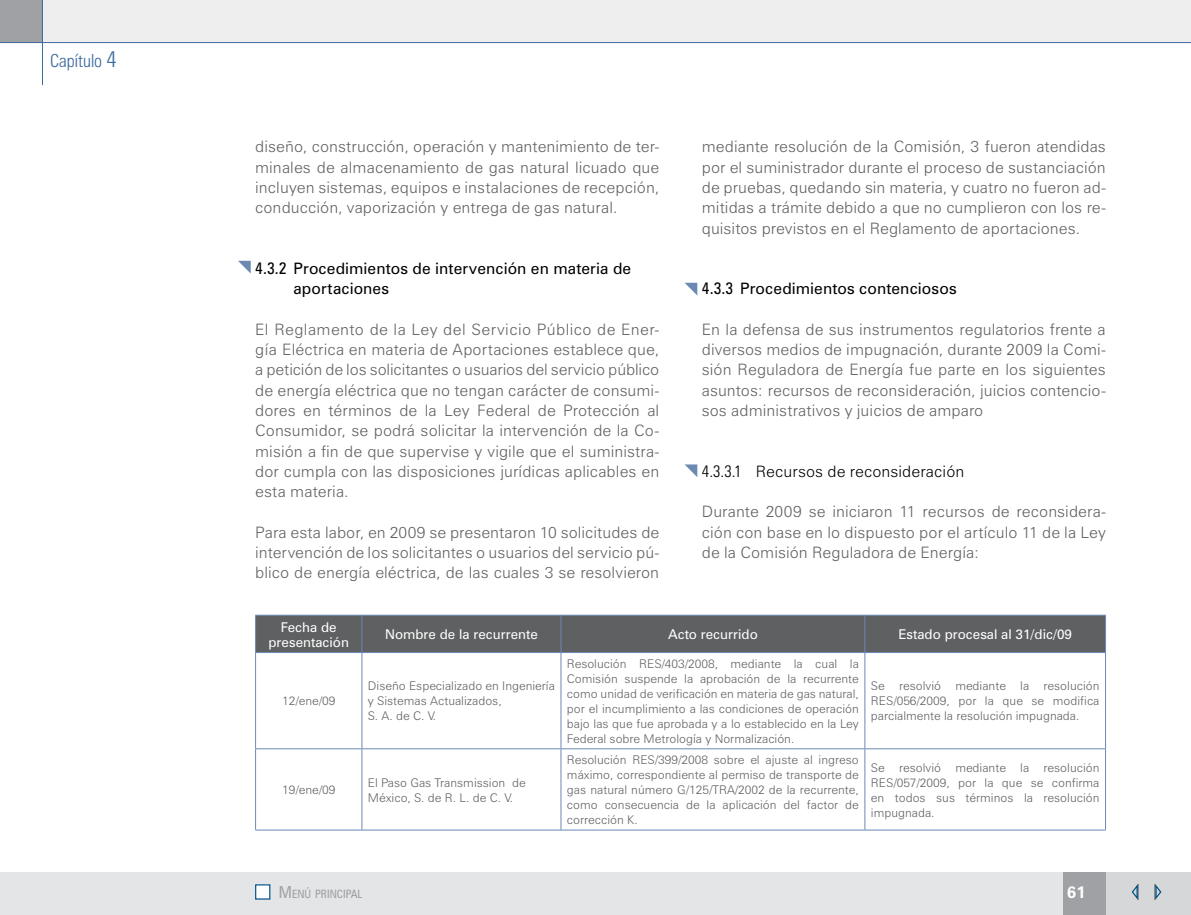
<style>
.page{position:relative;width:1191px;height:915px;background:#fff}
.page>*{position:absolute;margin:0;border:0;box-sizing:border-box;transform-origin:0 0}
.t1{font:300 condensed 18px "Zurich BT";color:#3e6b9d}
.t2{font:700 16.5px "Zurich BT";color:#fff}
.t3{font:300 15.75px/20.2px "Zurich BT";letter-spacing:.005em;color:#5f6062;text-align:justify}
.t4{font:15.75px/20.2px "Zurich BT";letter-spacing:.005em;color:#000}
.t5{font:300 15.75px "Zurich BT";letter-spacing:.005em;color:#000}
.t6{font:13.5px/15px "Zurich BT";color:#fff;text-align:center}
.t7{font:300 12px/15px "Zurich BT";color:#5f6062;text-align:justify}
.t8{font:condensed 11.55px "Zurich BT";color:#9fa1a4}
.s1{font-size:22.5px}
.s2{font-stretch:condensed;font-size:16.5px}
.s3{font-size:16.5px}
</style>
<div class="page">
<div style="left:0;top:0;width:43px;height:43px;background:#9fa1a4"></div>
<div style="left:43px;top:0;width:1148px;height:43px;background:#eeeeef"></div>
<div style="left:0;top:872px;width:1191px;height:42px;background:#e4e5e6"></div>
<hr style="left:0;top:42px;width:1191px;height:1px;background:#3e6b9d">
<hr style="left:42px;top:0;width:1px;height:85px;background:#3e6b9d">
<div style="left:1106px;top:872px;width:85px;height:42px;background:#d6d7d9"></div>
<div style="left:1063px;top:872px;width:43px;height:42px;background:#9fa1a4"></div>
<svg style="left:1131px;top:884px;width:7px;height:16px"></svg>
<svg style="left:1154px;top:884px;width:8px;height:16px"></svg>
<div style="left:256px;top:884px;width:14px;height:14px;background:#fff"></div>
<div style="left:255px;top:883px;width:15px;height:16px;border:1px solid #005188"></div>
<svg style="left:238px;top:261px;width:13px;height:12px"></svg>
<svg style="left:685px;top:283px;width:12px;height:12px"></svg>
<svg style="left:684px;top:464px;width:13px;height:13px"></svg>
<div style="left:256px;top:615px;width:849px;height:37px;background:#5f6062"></div>
<hr style="left:255px;top:614px;width:107px;height:1px;background:#6c89b4">
<hr style="left:255px;top:615px;width:1px;height:37px;background:#6c89b4">
<hr style="left:362px;top:614px;width:199px;height:1px;background:#6c89b4">
<hr style="left:361px;top:615px;width:1px;height:37px;background:#6c89b4">
<hr style="left:561px;top:614px;width:304px;height:1px;background:#6c89b4">
<hr style="left:560px;top:615px;width:1px;height:37px;background:#6c89b4">
<hr style="left:865px;top:614px;width:241px;height:1px;background:#6c89b4">
<hr style="left:864px;top:615px;width:1px;height:37px;background:#6c89b4">
<hr style="left:1105px;top:615px;width:1px;height:37px;background:#6c89b4">
<hr style="left:255px;top:652px;width:107px;height:1px;background:#6c89b4">
<hr style="left:255px;top:652px;width:1px;height:96px;background:#6c89b4">
<hr style="left:362px;top:652px;width:199px;height:1px;background:#6c89b4">
<hr style="left:361px;top:652px;width:1px;height:96px;background:#6c89b4">
<hr style="left:561px;top:652px;width:304px;height:1px;background:#6c89b4">
<hr style="left:560px;top:652px;width:1px;height:96px;background:#6c89b4">
<hr style="left:865px;top:652px;width:241px;height:1px;background:#6c89b4">
<hr style="left:864px;top:652px;width:1px;height:96px;background:#6c89b4">
<hr style="left:1105px;top:652px;width:1px;height:96px;background:#6c89b4">
<hr style="left:255px;top:748px;width:107px;height:1px;background:#6c89b4">
<hr style="left:255px;top:749px;width:1px;height:80px;background:#6c89b4">
<hr style="left:362px;top:748px;width:199px;height:1px;background:#6c89b4">
<hr style="left:361px;top:749px;width:1px;height:80px;background:#6c89b4">
<hr style="left:561px;top:748px;width:304px;height:1px;background:#6c89b4">
<hr style="left:560px;top:749px;width:1px;height:80px;background:#6c89b4">
<hr style="left:865px;top:748px;width:241px;height:1px;background:#6c89b4">
<hr style="left:864px;top:749px;width:1px;height:80px;background:#6c89b4">
<hr style="left:1105px;top:749px;width:1px;height:80px;background:#6c89b4">
<hr style="left:255px;top:829px;width:107px;height:1px;background:#6c89b4">
<hr style="left:362px;top:829px;width:199px;height:1px;background:#6c89b4">
<hr style="left:561px;top:829px;width:304px;height:1px;background:#6c89b4">
<hr style="left:865px;top:829px;width:241px;height:1px;background:#6c89b4">
<p class="t1" style="left:50px;top:49px;width:68px">Capítulo <span class="s1">4</span></p>
<p class="t3" style="left:255px;top:137px;width:405px">diseño, construcción, operación y mantenimiento de ter&shy;minales de almacenamiento de gas natural licuado que incluyen sistemas, equipos e instalaciones de recepción, conducción, vaporización y entrega de gas natural.</p>
<p class="t4" style="left:293px;top:258px;width:339px;text-indent:-38px"><span class="s2">4.3.2</span> Procedimientos de intervención en materia de aportaciones</p>
<p class="t3" style="left:255px;top:319px;width:405px">El Reglamento de la Ley del Servicio Público de Ener&shy;gía Eléctrica en materia de Aportaciones establece que, a petición de los solicitantes o usuarios del servicio público de energía eléctrica que no tengan carácter de consumi&shy;dores en términos de la Ley Federal de Protección al Consumidor, se podrá solicitar la intervención de la Co&shy;misión a fin de que supervise y vigile que el suministra&shy;dor cumpla con las disposiciones jurídicas aplicables en esta materia.</p>
<p class="t3" style="left:255px;top:521px;width:405px">Para esta labor, en 2009 se presentaron 10 solicitudes de intervención de los solicitantes o usuarios del servicio pú&shy;blico de energía eléctrica, de las cuales 3 se resolvieron</p>
<p class="t3" style="left:702px;top:137px;width:405px">mediante resolución de la Comisión, 3 fueron atendidas por el suministrador durante el proceso de sustanciación de pruebas, quedando sin materia, y cuatro no fueron ad&shy;mitidas a trámite debido a que no cumplieron con los re&shy;quisitos previstos en el Reglamento de aportaciones.</p>
<p class="t4" style="left:702px;top:278px;width:256px"><span class="s2">4.3.3</span> Procedimientos contenciosos</p>
<p class="t3" style="left:702px;top:319px;width:405px">En la defensa de sus instrumentos regulatorios frente a diversos medios de impugnación, durante 2009 la Comi&shy;sión Reguladora de Energía fue parte en los siguientes asuntos: recursos de reconsideración, juicios contencio&shy;sos administrativos y juicios de amparo</p>
<p class="t5" style="left:702px;top:461px;width:264px"><span class="s2">4.3.3.1</span> Recursos de reconsideración</p>
<p class="t3" style="left:702px;top:501px;width:405px">Durante 2009 se iniciaron 11 recursos de reconsidera&shy;ción con base en lo dispuesto por el artículo 11 de la Ley de la Comisión Reguladora de Energía:</p>
<p class="t6" style="left:268px;top:619px;width:82px">Fecha de presentación</p>
<p class="t6" style="left:385px;top:626px;width:154px">Nombre de la recurrente</p>
<p class="t6" style="left:668px;top:626px;width:91px">Acto recurrido</p>
<p class="t6" style="left:898px;top:626px;width:175px">Estado procesal al 31/dic/09</p>
<p class="t7" style="left:282px;top:693px;width:55px">12/ene/09</p>
<p class="t7" style="left:368px;top:678px;width:188px;text-align:left">Diseño Especializado en Ingeniería y Sistemas Actualizados,<br>S. A. de C. V.</p>
<p class="t7" style="left:282px;top:781px;width:55px">19/ene/09</p>
<p class="t7" style="left:368px;top:774px;width:159px">El Paso Gas Transmission de<br>México, S. de R. L. de C. V.</p>
<p class="t7" style="left:567px;top:655px;width:293px">Resolución RES/403/2008, mediante la cual la Comisión suspende la aprobación de la recurrente como unidad de verificación en materia de gas natural, por el incumplimiento a las condiciones de operación bajo las que fue aprobada y a lo establecido en la Ley Federal sobre Metrología y Normalización.</p>
<p class="t7" style="left:871px;top:678px;width:230px">Se resolvió mediante la resolución RES/056/2009, por la que se modifica parcialmente la resolución impugnada.</p>
<p class="t7" style="left:567px;top:751px;width:293px">Resolución RES/399/2008 sobre el ajuste al ingreso máximo, correspondiente al permiso de transporte de gas natural número G/125/TRA/2002 de la recurrente, como consecuencia de la aplicación del factor de corrección K.</p>
<p class="t7" style="left:871px;top:759px;width:230px">Se resolvió mediante la resolución RES/057/2009, por la que se confirma en todos sus términos la resolución impugnada.</p>
<p class="t8" style="left:279px;top:886px;width:85px"><span class="s3">M</span>ENÚ PRINCIPAL</p>
<p class="t2" style="left:1067px;top:881px;width:20px">61</p>
</div>
